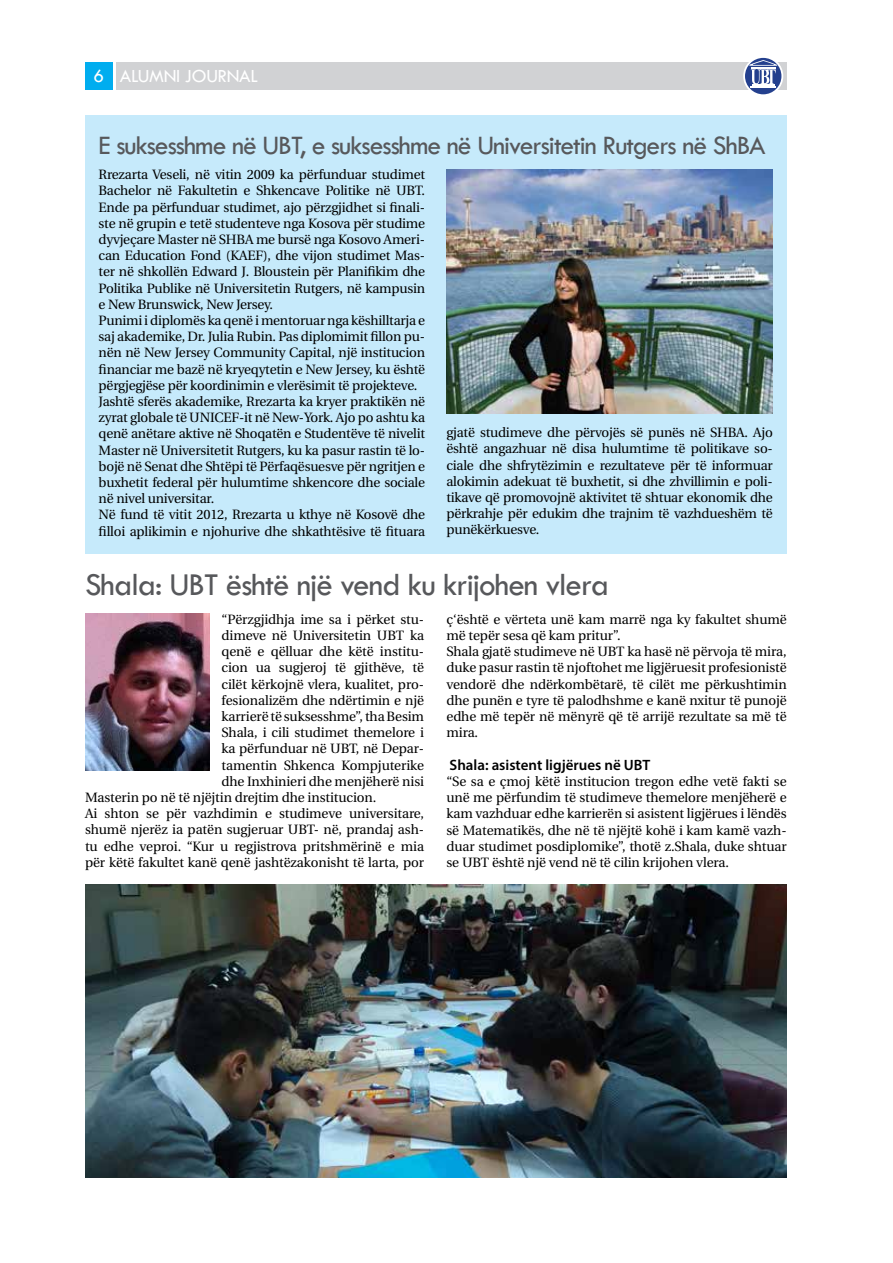
<style>
.page{position:relative;width:893px;height:1263px;background:#fff}
.page>*{position:absolute;margin:0;border:0;box-sizing:border-box;transform-origin:0 0}
.t1{font:33px "Tw Cen";letter-spacing:-.03em;color:#57585b}
.t2{font:27.6px "Tw Cen";letter-spacing:-.035em;color:#57585b}
.t3{font:19.2px "Tw Cen";letter-spacing:-.02em;color:#fff}
.t4{font:600 15px "Myriad Pro";color:#000}
.t5{font:13.5px/16.2px "Utopia";letter-spacing:-.015em;color:#000}
</style>
<div class="page">
<div style="left:85px;top:63px;width:27px;height:27px;background:#00adef"></div>
<div style="left:117px;top:63px;width:670px;height:27px;background:#d1d2d4"></div>
<svg style="left:743px;top:56px;width:40px;height:40px"></svg>
<div style="left:745px;top:58px;width:36px;height:36px;background:#24408e;border-radius:50%"></div>
<hr style="left:750px;top:86px;width:26px;height:2px;background:#fff">
<svg style="left:749px;top:60px;width:28px;height:26px"></svg>
<div style="left:85px;top:115px;width:702px;height:438px;background:#c6eafb"></div>
<img style="left:446px;top:169px;width:327px;height:245px">
<img style="left:85px;top:614px;width:124px;height:157px">
<img style="left:85px;top:884px;width:702px;height:294px">
<h3 class="t3" style="left:93px;top:65px;width:145px">6 alumni JOURNAL</h3>
<h2 class="t2" style="left:99px;top:128px;width:669px">E suksesshme në UBT, e suksesshme në Universitetin Rutgers në ShBA</h2>
<p class="t5" style="left:99px;top:167px;width:328px">Rrezarta Veseli, në vitin 2009 ka përfunduar studimet Bachelor në Fakultetin e Shkencave Politike në UBT.<br>Ende pa përfunduar studimet, ajo përzgjidhet si finali&shy;ste në grupin e tetë studenteve nga Kosova për studime dyvjeçare Master në SHBA me bursë nga Kosovo Ameri&shy;can Education Fond (KAEF), dhe vijon studimet Mas&shy;ter në shkollën Edward J. Bloustein për Planifikim dhe Politika Publike në Universitetin Rutgers, në kampusin e New Brunswick, New Jersey.<br>Punimi i diplomës ka qenë i mentoruar nga këshilltarja e saj akademike, Dr. Julia Rubin. Pas diplomimit fillon pu&shy;nën në New Jersey Community Capital, një institucion financiar me bazë në kryeqytetin e New Jersey, ku është përgjegjëse për koordinimin e vlerësimit të projekteve.<br>Jashtë sferës akademike, Rrezarta ka kryer praktikën në zyrat globale të UNICEF-it në New-York. Ajo po ashtu ka qenë anëtare aktive në Shoqatën e Studentëve të nivelit Master në Universitetit Rutgers, ku ka pasur rastin të lo&shy;bojë në Senat dhe Shtëpi të Përfaqësuesve për ngritjen e buxhetit federal për hulumtime shkencore dhe sociale në nivel universitar.<br>Në fund të vitit 2012, Rrezarta u kthye në Kosovë dhe filloi aplikimin e njohurive dhe shkathtësive të fituara</p>
<p class="t5" style="left:446px;top:425px;width:328px;text-align:justify">gjatë studimeve dhe përvojës së punës në SHBA. Ajo është angazhuar në disa hulumtime të politikave so&shy;ciale dhe shfrytëzimin e rezultateve për të informuar alokimin adekuat të buxhetit, si dhe zhvillimin e poli&shy;tikave që promovojnë aktivitet të shtuar ekonomik dhe përkrahje për edukim dhe trajnim të vazhdueshëm të punëkërkuesve.</p>
<h1 class="t1" style="left:85px;top:565px;width:525px">Shala: UBT është një vend ku krijohen vlera</h1>
<p class="t5" style="left:222px;top:611px;width:204px">“Përzgjidhja ime sa i përket stu-</p>
<p class="t5" style="left:222px;top:627px;width:204px">dimeve në Universitetin UBT ka</p>
<p class="t5" style="left:222px;top:644px;width:204px">qenë e qëlluar dhe këtë institu-</p>
<p class="t5" style="left:222px;top:660px;width:204px">cion ua sugjeroj të gjithëve, të</p>
<p class="t5" style="left:222px;top:676px;width:204px">cilët kërkojnë vlera, kualitet, pro-</p>
<p class="t5" style="left:222px;top:692px;width:204px">fesionalizëm dhe ndërtimin e një</p>
<p class="t5" style="left:222px;top:708px;width:204px">karrierë të suksesshme”, tha Besim</p>
<p class="t5" style="left:222px;top:725px;width:204px">Shala, i cili studimet themelore i</p>
<p class="t5" style="left:222px;top:741px;width:204px">ka përfunduar në UBT, në Depar-</p>
<p class="t5" style="left:222px;top:757px;width:204px">tamentin Shkenca Kompjuterike</p>
<p class="t5" style="left:222px;top:773px;width:204px">dhe Inxhinieri dhe menjëherë nisi</p>
<p class="t5" style="left:85px;top:789px;width:293px">Masterin po në të njëjtin drejtim dhe institucion.</p>
<p class="t5" style="left:85px;top:806px;width:341px">Ai shton se për vazhdimin e studimeve universitare,</p>
<p class="t5" style="left:85px;top:822px;width:340px">shumë njerëz ia patën sugjeruar UBT- në, prandaj ash-</p>
<p class="t5" style="left:85px;top:838px;width:341px">tu edhe veproi. “Kur u regjistrova pritshmërinë e mia</p>
<p class="t5" style="left:85px;top:854px;width:341px">për këtë fakultet kanë qenë jashtëzakonisht të larta, por</p>
<p class="t5" style="left:446px;top:611px;width:342px">ç‘është e vërteta unë kam marrë nga ky fakultet shumë më tepër sesa që kam pritur”.<br>Shala gjatë studimeve në UBT ka hasë në përvoja të mira, duke pasur rastin të njoftohet me ligjëruesit profesionistë vendorë dhe ndërkombëtarë, të cilët me përkushtimin dhe punën e tyre të palodhshme e kanë nxitur të punojë edhe më tepër në mënyrë që të arrijë rezultate sa më të mira.</p>
<p class="t4" style="left:450px;top:755px;width:202px">Shala: asistent ligjërues në UBT</p>
<p class="t5" style="left:446px;top:774px;width:342px;text-align:justify">“Se sa e çmoj këtë institucion tregon edhe vetë fakti se unë me përfundim të studimeve themelore menjëherë e kam vazhduar edhe karrierën si asistent ligjërues i lëndës së Matematikës, dhe në të njëjtë kohë i kam kamë vazh&shy;duar studimet posdiplomike”, thotë z.Shala, duke shtuar se UBT është një vend në të cilin krijohen vlera.</p>
</div>
